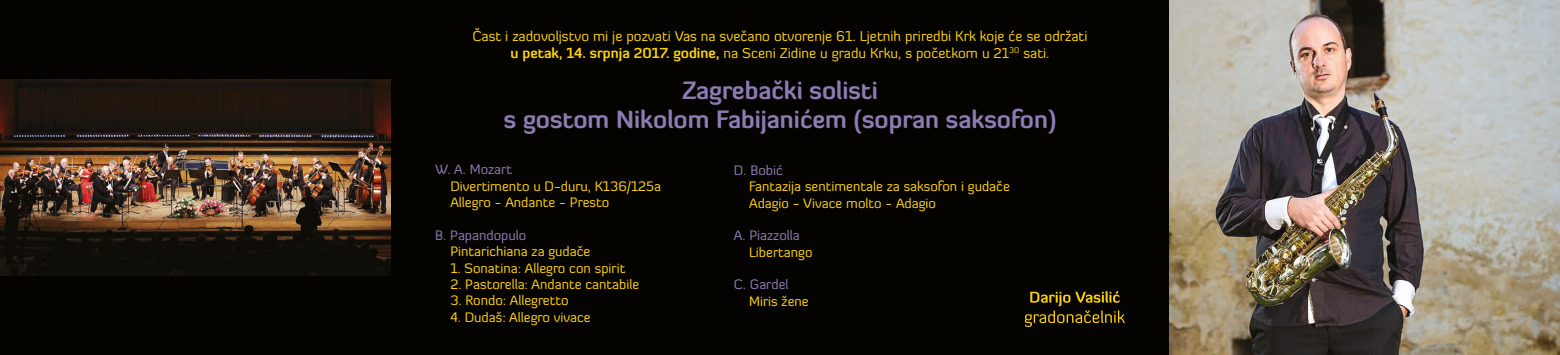
<style>
.page{position:relative;width:1560px;height:355px;background:#fff}
.page>*{position:absolute;margin:0;border:0;box-sizing:border-box;transform-origin:0 0}
.t1{font:700 24.38px/29.2px "Diavlo";color:#8d7bb3;text-align:center}
.t2{font:14.12px/16.9px "Diavlo";color:#fed200;text-align:center}
.t3{font:13.62px/16.4px "Diavlo";color:#fed200}
.t4{font:13.62px "Diavlo";color:#8d7bb3}
.s1{font-weight:700}
</style>
<div class="page">
<div style="left:0;top:0;width:1169px;height:354px;background:#040300"></div>
<svg style="left:1024px;top:290px;width:100px;height:36px;background:#372d00"></svg>
<img style="left:1169px;top:0;width:390px;height:354px">
<img style="left:0;top:79px;width:390px;height:196px">
<p class="t2" style="left:472px;top:27px;width:616px">Čast i zadovoljstvo mi je pozvati Vas na svečano otvorenje 61. Ljetnih priredbi Krk koje će se održati <span class="s1">u petak, 14. srpnja 2017. godine,</span> na Sceni Zidine u gradu Krku, s početkom u 21<sup>30</sup> sati.</p>
<h1 class="t1" style="left:503px;top:75px;width:554px">Zagrebački solisti<br>s gostom Nikolom Fabijanićem (sopran saksofon)</h1>
<p class="t4" style="left:435px;top:161px;width:78px">W. A. Mozart</p>
<p class="t3" style="left:450px;top:177px;width:212px">Divertimento u D-duru, K136/125a<br>Allegro - Andante - Presto</p>
<p class="t4" style="left:435px;top:226px;width:93px">B. Papandopulo</p>
<p class="t3" style="left:450px;top:243px;width:142px">Pintarichiana za gudače</p>
<p class="t3" style="left:450px;top:259px;width:176px">1. Sonatina: Allegro con spirit</p>
<p class="t3" style="left:450px;top:275px;width:190px">2. Pastorella: Andante cantabile</p>
<p class="t3" style="left:450px;top:292px;width:120px">3. Rondo: Allegretto</p>
<p class="t3" style="left:450px;top:308px;width:142px">4. Dudaš: Allegro vivace</p>
<p class="t4" style="left:733px;top:161px;width:51px">D. Bobić</p>
<p class="t3" style="left:749px;top:178px;width:262px">Fantazija sentimentale za saksofon i gudače<br>Adagio - Vivace molto - Adagio</p>
<p class="t4" style="left:733px;top:227px;width:67px">A. Piazzolla</p>
<p class="t3" style="left:749px;top:243px;width:65px">Libertango</p>
<p class="t4" style="left:733px;top:276px;width:56px">C. Gardel</p>
<p class="t3" style="left:749px;top:292px;width:61px">Miris žene</p>
</div>
